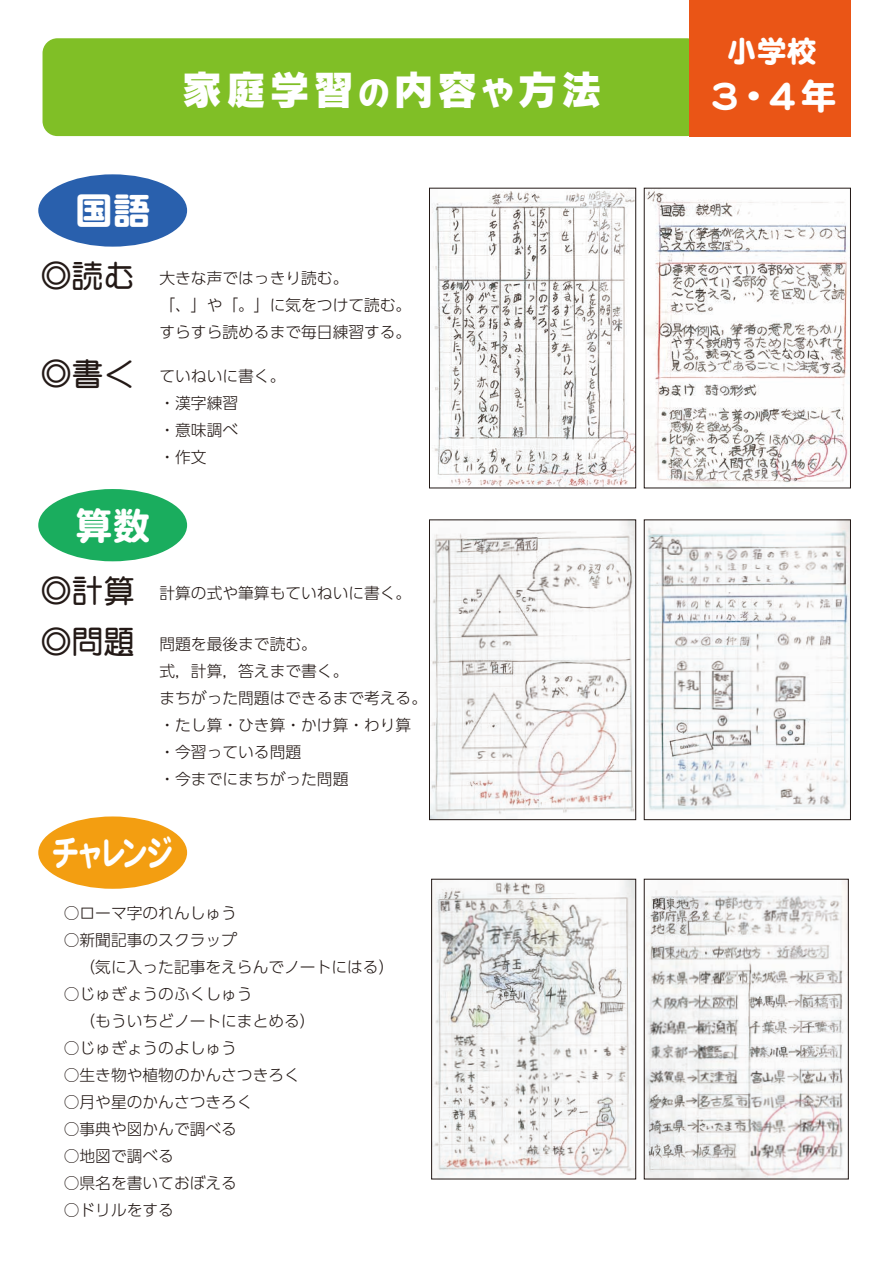
<style>
.page{position:relative;width:893px;height:1263px;background:#fff}
.page>*{position:absolute;margin:0;border:0;box-sizing:border-box;transform-origin:0 0}
.t1{font:40.5px "Rodin Happy Pro EB";letter-spacing:.085em;color:#fff}
.t2{font:37.5px "DF Maru Gothic SB MP RKSJ H";color:#fff}
.t3{font:36px "DF Maru Gothic SB MP RKSJ H";letter-spacing:-.12em;color:#fff;scale:.78 1}
.t4{font:36px "DF Maru Gothic SB MP RKSJ H";letter-spacing:-.12em;color:#fff}
.t5{font:31.5px/51.2px "DF Maru Gothic Bd MP RKSJ H";color:#231916}
.t6{font:30px "DF Maru Gothic SB MP RKSJ H";color:#fff}
.t7{font:300 15.75px/27px "UD Shin Go Pro";color:#231916}
.s1{font-size:33px}
</style>
<div class="page">
<div style="left:43px;top:38px;width:659px;height:98px;background:#80bf26;border-radius:15px"></div>
<div style="left:689px;top:0;width:161px;height:136px;background:#ea5516"></div>
<div style="left:38px;top:174px;width:149px;height:73px;background:#2960ad;border-radius:50%"></div>
<div style="left:38px;top:489px;width:149px;height:72px;background:#1aad5e;border-radius:50%"></div>
<div style="left:38px;top:816px;width:149px;height:73px;background:#f39e11;border-radius:50%"></div>
<img style="left:432px;top:191px;width:202px;height:295px">
<img style="left:646px;top:191px;width:202px;height:295px">
<img style="left:431px;top:521px;width:203px;height:297px">
<img style="left:646px;top:521px;width:203px;height:289px">
<img style="left:433px;top:881px;width:201px;height:296px">
<img style="left:646px;top:881px;width:201px;height:296px">
<div style="left:429px;top:188px;width:207px;height:300px;border:1px solid #231916"></div>
<div style="left:644px;top:188px;width:207px;height:300px;border:1px solid #231916"></div>
<div style="left:429px;top:519px;width:207px;height:301px;border:1px solid #231916"></div>
<div style="left:644px;top:519px;width:207px;height:301px;border:1px solid #231916"></div>
<div style="left:431px;top:879px;width:205px;height:300px;border:1px solid #231916"></div>
<div style="left:644px;top:879px;width:205px;height:300px;border:1px solid #231916"></div>
<h1 class="t1" style="left:182px;top:61px;width:421px">家庭学習<span class="s1">の</span>内容<span class="s1">や</span>方法</h1>
<h2 class="t2" style="left:75px;top:192px;width:76px">国語</h2>
<h3 class="t5" style="left:40px;top:250px;width:96px">◎読む</h3>
<h3 class="t5" style="left:40px;top:348px;width:96px">◎書く</h3>
<p class="t7" style="left:159px;top:264px;width:253px">大きな声ではっきり読む。<br>「、」や「。」に気をつけて読む。すらすら読めるまで毎日練習する。</p>
<p class="t7" style="left:159px;top:362px;width:127px">ていねいに書く。・漢字練習<br>・意味調べ<br>・作文</p>
<h2 class="t2" style="left:75px;top:506px;width:76px">算数</h2>
<h3 class="t5" style="left:40px;top:565px;width:96px">◎計算◎問題</h3>
<p class="t7" style="left:159px;top:579px;width:253px">計算の式や筆算もていねいに書く。</p>
<p class="t7" style="left:159px;top:630px;width:269px">問題を最後まで読む。<br>式，計算，答えまで書く。<br>まちがった問題はできるまで考える。・たし算・ひき算・かけ算・わり算・今習っている問題　<br>・今までにまちがった問題</p>
<h3 class="t3" style="left:51px;top:835px;width:158px">チャレンジ</h3>
<p class="t7" style="left:64px;top:899px;width:175px">○ローマ字のれんしゅう</p>
<p class="t7" style="left:64px;top:926px;width:332px">○新聞記事のスクラップ<br>　（気に入った記事をえらんでノートにはる）</p>
<p class="t7" style="left:64px;top:980px;width:253px">○じゅぎょうのふくしゅう<br>　（もういちどノートにまとめる）</p>
<p class="t7" style="left:64px;top:1034px;width:175px">○じゅぎょうのよしゅう</p>
<p class="t7" style="left:64px;top:1061px;width:238px">○生き物や植物のかんさつきろく</p>
<p class="t7" style="left:64px;top:1088px;width:190px">○月や星のかんさつきろく</p>
<p class="t7" style="left:64px;top:1115px;width:175px">○事典や図かんで調べる</p>
<p class="t7" style="left:64px;top:1142px;width:112px">○地図で調べる</p>
<p class="t7" style="left:64px;top:1169px;width:175px">○県名を書いておぼえる</p>
<p class="t7" style="left:64px;top:1196px;width:112px">○ドリルをする</p>
<h3 class="t6" style="left:727px;top:36px;width:91px">小学校</h3>
<h3 class="t4" style="left:707px;top:78px;width:131px">３・４年</h3>
</div>
